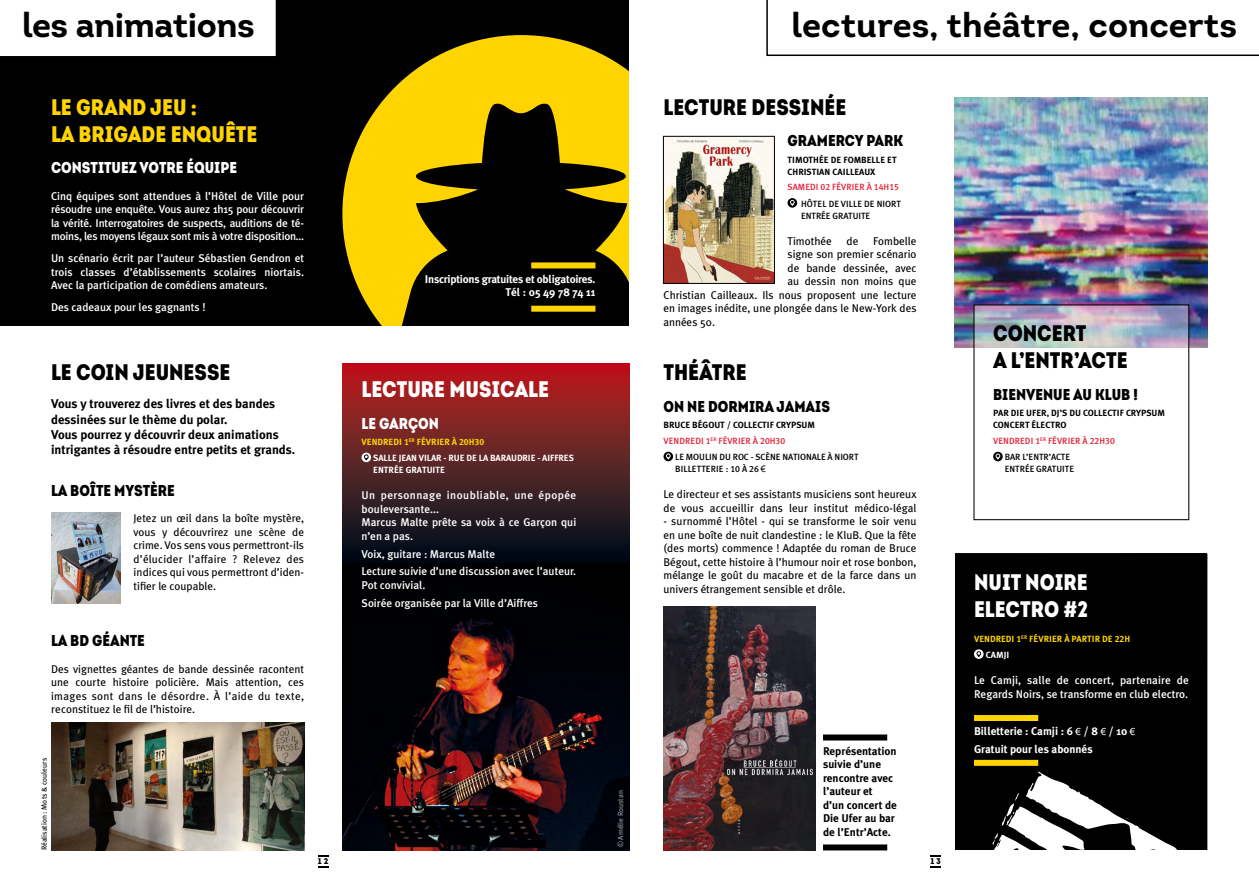
<style>
.page{position:relative;width:1259px;height:893px;background:#fff}
.page>*{position:absolute;margin:0;border:0;box-sizing:border-box;transform-origin:0 0}
.t1{font:700 34.5px "Intro";color:#000}
.t2{font:900 22.5px/27px "Intro Condensed";color:#000}
.t3{font:900 22.5px/27px "Intro Condensed";color:#fff}
.t4{font:900 22.5px/27px "Intro Condensed";color:#ffd400}
.t5{font:900 15.75px "Intro Condensed";color:#000}
.t6{font:900 15.75px "Intro Condensed";color:#fff}
.t7{font:700 12.75px/15.3px "Meta Plus";color:#000}
.t8{font:11.25px/13.5px "Meta Plus";color:#000;text-align:justify}
.t9{font:500 11.25px/13.5px "Meta Plus";color:#fff}
.t10{font:700 11.25px/13.5px "Meta Plus";color:#000}
.t11{font:700 11.25px/13.5px "Meta Plus";letter-spacing:-.02em;color:#fff;text-align:right}
.t12{font:700 11.25px/17.7px "Meta Plus";color:#fff}
.t13{font:9px/16.2px "Meta Plus Medium Caps";color:#000}
.t14{font:9px/12px "Meta Plus Bold Caps";color:#000}
.t15{font:9px/16.2px "Meta Plus Bold Caps";color:#fff}
.t16{font:9px/16.2px "Meta Plus Medium Caps";color:#e41f38}
.t17{font:9px/16.2px "Meta Plus Bold Caps";color:#ffd400}
.t18{font:8.25px "Intro Black Alt";color:#000}
.t19{font:7.5px "Meta Plus";color:#000}
.t20{font:7.5px "Meta Plus";color:#9c9e9f}
.s1{color:#ffd400}
.s2{color:#e41f38}
.s3{font-family:"Arial"}
.s4{color:#000}
.s5{color:#fff}
.s6{font-family:"Arial";font-weight:400;font-size:9.75px}
</style>
<div class="page">
<div style="left:0;top:0;width:828px;height:408px;background:#000"></div>
<div style="left:342px;top:35px;width:358px;height:358px;background:#ffd400;border-radius:50%"></div>
<svg style="left:375px;top:101px;width:254px;height:225px;fill:#000"></svg>
<div style="left:629px;top:0;width:274px;height:557px;background:#fff"></div>
<div style="left:0;top:326px;width:629px;height:112px;background:#fff"></div>
<svg style="left:955px;top:553px;width:253px;height:297px;background:#111"></svg>
<img style="left:955px;top:98px;width:253px;height:250px">
<svg style="left:975px;top:306px;width:212px;height:156px"></svg>
<svg style="left:342px;top:363px;width:287px;height:200px;background:#5b1c21"></svg>
<img style="left:342px;top:563px;width:287px;height:287px">
<svg style="left:787px;top:198px;width:10px;height:10px"></svg>
<svg style="left:790px;top:200px;width:4px;height:6px"></svg>
<svg style="left:663px;top:452px;width:10px;height:9px"></svg>
<svg style="left:666px;top:453px;width:4px;height:7px"></svg>
<svg style="left:974px;top:649px;width:9px;height:10px"></svg>
<svg style="left:976px;top:651px;width:5px;height:6px"></svg>
<img style="left:665px;top:138px;width:108px;height:144px">
<div style="left:663px;top:136px;width:112px;height:148px;border:1px solid #000"></div>
<img style="left:663px;top:607px;width:152px;height:243px">
<div style="left:0;top:0;width:276px;height:56px;background:#fff"></div>
<div style="left:531px;top:262px;width:64px;height:6px;background:#ffd400"></div>
<div style="left:531px;top:306px;width:64px;height:6px;background:#ffd400"></div>
<img style="left:51px;top:513px;width:70px;height:91px">
<img style="left:51px;top:723px;width:253px;height:127px">
<div style="left:974px;top:715px;width:64px;height:6px;background:#ffd400"></div>
<div style="left:974px;top:760px;width:64px;height:6px;background:#ffd400"></div>
<div style="left:973px;top:304px;width:216px;height:216px;border:1px solid #000"></div>
<svg style="left:993px;top:452px;width:9px;height:9px"></svg>
<svg style="left:995px;top:454px;width:5px;height:6px"></svg>
<div style="left:823px;top:734px;width:64px;height:6px;background:#000"></div>
<div style="left:823px;top:844px;width:64px;height:6px;background:#000"></div>
<svg style="left:766px;top:0;width:493px;height:56px"></svg>
<svg style="left:361px;top:453px;width:10px;height:9px"></svg>
<svg style="left:364px;top:454px;width:5px;height:6px"></svg>
<h1 class="t1" style="left:22px;top:2px;width:234px">les animations</h1>
<h1 class="t1" style="left:791px;top:2px;width:447px">lectures, théâtre, concerts</h1>
<h2 class="t4" style="left:51px;top:93px;width:206px">LE GRAND JEU :<br>LA BRIGADE ENQUÊTE</h2>
<h3 class="t6" style="left:51px;top:157px;width:178px">CONSTITUEZ VOTRE ÉQUIPE</h3>
<p class="t9" style="left:51px;top:189px;width:254px;text-align:justify">Cinq équipes sont attendues à l’Hôtel de Ville pour résoudre une enquête. Vous aurez 1h15 pour découvrir la vérité. I nterrogatoires de suspects, auditions de té&shy;moins, les moyens légaux sont mis à votre disposition…</p>
<p class="t9" style="left:51px;top:251px;width:254px;text-align:justify">U n scénario écrit par l’auteur Sébastien Gendron et trois classes d’établissements scolaires niortais.<br>Avec la participation de comédiens amateurs.</p>
<p class="t9" style="left:51px;top:300px;width:156px">Des cadeaux pour les gagnants !</p>
<h2 class="t2" style="left:51px;top:358px;width:179px">LE COIN JEUNESSE</h2>
<p class="t7" style="left:51px;top:396px;width:246px">Vous y trouverez des livres et des bandes dessinées sur le thème du polar.<br>Vous pourrez y découvrir deux animations intrigantes à résoudre entre petits et grands.</p>
<h3 class="t5" style="left:51px;top:480px;width:116px">LA BOÎTE MYSTÈRE</h3>
<p class="t8" style="left:133px;top:511px;width:172px">Jetez un œil dans la boîte mystère, vous y découvrirez une scène de crime. Vos sens vous permettront-ils d’élucider l’affaire ? Relevez des indices qui vous permettront d’iden&shy;tifier le coupable.</p>
<h3 class="t5" style="left:51px;top:630px;width:94px">LA BD GÉANTE</h3>
<p class="t8" style="left:51px;top:662px;width:254px">Des vignettes géantes de bande dessinée racontent une courte histoire policière. Mais attention, ces images sont dans le désordre. À l’aide du texte, reconstituez le fil de l’histoire.</p>
<p class="t19" style="left:40px;top:850px;width:94px;rotate:-90deg">Réalisation : Mots &amp; couleurs</p>
<p class="t11" style="left:425px;top:272px;width:172px">I nscriptions gratuites et obligatoires.<br>Tél : 05 49 78 74 11</p>
<h2 class="t3" style="left:361px;top:375px;width:187px">LECTURE MUSICALE</h2>
<h3 class="t6" style="left:361px;top:413px;width:79px">LE GARÇON</h3>
<p class="t15" style="left:371px;top:434px;width:205px;text-indent:-10px"><span class="s1">VENDREDI 1</span><sup>ER</sup> <span class="s1">FÉVRI ER À 20H30<br></span>SALLE JEAN VI LAR - RUE DE LA BARAUDRI E - AI FFRES</p>
<p class="t15" style="left:361px;top:462px;width:85px">E NTRÉE GRATUITE</p>
<p class="t9" style="left:361px;top:489px;width:216px">U n personnage inoubliable, une épopée bouleversante...<br>Marcus Malte prête sa voix à ce Garçon qui n’en a pas.</p>
<p class="t9" style="left:361px;top:545px;width:216px;line-height:17.7px">Voix, guitare : Marcus Malte<br>Lecture suivie d’une discussion avec l’auteur.</p>
<p class="t9" style="left:361px;top:576px;width:178px;line-height:17.7px">Pot convivial.<br>Soirée organisée par la Ville d’Aiffres</p>
<h2 class="t2" style="left:663px;top:93px;width:182px">LECTURE DESSINÉE</h2>
<h3 class="t5" style="left:787px;top:130px;width:21px">GRAMER</h3>
<h3 class="t5" style="left:845px;top:130px;width:60px">CY PAR K</h3>
<p class="t14" style="left:787px;top:153px;width:111px">TI MOTHÉE DE FOMBELLE ET<br>CHRISTIAN CAI LLEAUX</p>
<p class="t16" style="left:787px;top:179px;width:113px">SAMEDI 02 FÉVRIER À 14H15</p>
<p class="t13" style="left:801px;top:195px;width:101px">HÔTEL DE VILLE DE N IORT</p>
<p class="t13" style="left:787px;top:207px;width:4px">E</p>
<p class="t13" style="left:806px;top:207px;width:66px">NTRÉE GRATUITE</p>
<p class="t8" style="left:787px;top:234px;width:46px">Timothée</p>
<p class="t8" style="left:846px;top:234px;width:13px">de</p>
<p class="t8" style="left:873px;top:234px;width:45px">Fombelle</p>
<p class="t8" style="left:787px;top:248px;width:130px">signe son premier scénario</p>
<p class="t8" style="left:787px;top:261px;width:130px">de bande dessinée, avec</p>
<p class="t8" style="left:787px;top:275px;width:130px">au dessin non moins que</p>
<p class="t8" style="left:663px;top:288px;width:254px">Christian Cailleaux. Ils nous proposent une lecture</p>
<p class="t8" style="left:663px;top:302px;width:254px">en images inédite, une plongée dans le New-York des</p>
<p class="t8" style="left:663px;top:315px;width:53px">années 50.</p>
<h2 class="t2" style="left:663px;top:358px;width:71px">THÉÂTRE</h2>
<h3 class="t5" style="left:663px;top:396px;width:66px">ON NE DORM</h3>
<h3 class="t5" style="left:749px;top:396px;width:47px">IRA JAMA</h3>
<h3 class="t5" style="left:815px;top:396px;width:16px">IS</h3>
<p class="t14" style="left:663px;top:419px;width:153px">BRUCE BÉGOUT / COLLECTI F CRYPSUM</p>
<p class="t13" style="left:675px;top:433px;width:185px;text-indent:-12px"><span class="s2">VENDREDI 1</span><sup>ER</sup> <span class="s2">FÉVRIER À 20H30<br></span>LE MOULIN DU ROC - SCÈNE NATIONALE À NIORT</p>
<p class="t13" style="left:675px;top:461px;width:92px">BILLETTERIE : 10 À 26 <span class="s3">€</span></p>
<p class="t8" style="left:663px;top:488px;width:254px">Le directeur et ses assistants musiciens sont heureux de vous accueillir dans leur institut médico-légal</p>
<p class="t8" style="left:663px;top:515px;width:254px">- surnommé l’Hôtel - qui se transforme le soir venu en une boîte de nuit clandestine : le KluB. Que la fête (des morts) commence ! Adaptée du roman de Bruce Bégout, cette histoire à l’humour noir et rose bonbon, mélange le goût du macabre et de la farce dans un univers étrangement sensible et drôle.</p>
<p class="t20" style="left:616px;top:847px;width:58px;rotate:-90deg">© Amélie Roustan</p>
<p class="t10" style="left:823px;top:744px;width:75px">Représentation suivie d’une rencontre avec l’auteur et<br>d’un concert de<br>Die Ufer au bar de l’Entr’Acte.</p>
<p class="t18" style="left:318px;top:856px;width:12px">12</p>
<p class="t18" style="left:930px;top:856px;width:12px">13</p>
<h2 class="t2" style="left:993px;top:319px;width:136px">CONCERT<br>A L’ENTR’ACTE</h2>
<h3 class="t5" style="left:993px;top:384px;width:146px">BIENVENUE AU KLUB !</h3>
<p class="t14" style="left:993px;top:407px;width:173px">PAR DI E U FER, DJ’S DU COLLECTI F CRYPSUM<br>CONCERT ÉLECTRO</p>
<p class="t16" style="left:1005px;top:433px;width:111px;text-indent:-12px">VENDREDI 1<sup>ER</sup> FÉVRIER À 22H30<br><span class="s4">BAR L’ENTR’ACTE</span></p>
<p class="t13" style="left:1005px;top:461px;width:71px">ENTRÉE GRATUITE</p>
<h2 class="t3" style="left:974px;top:568px;width:116px">NUIT NOIRE<br>ELECTRO #2</h2>
<p class="t17" style="left:983px;top:630px;width:148px;text-indent:-10px">VENDREDI 1<sup>ER</sup> FÉVRI ER À PARTI R DE 22H<br><span class="s5">CAMJI</span></p>
<p class="t9" style="left:974px;top:673px;width:216px">Le Camji, salle de concert, partenaire de<br>Regards Noirs, se transforme en club electro.</p>
<p class="t12" style="left:974px;top:722px;width:163px">Billetterie : Camji : 6 <span class="s6">€</span> / 8 <span class="s6">€</span> / 10 <span class="s6">€<br></span>Gratuit pour les abonnés</p>
</div>
